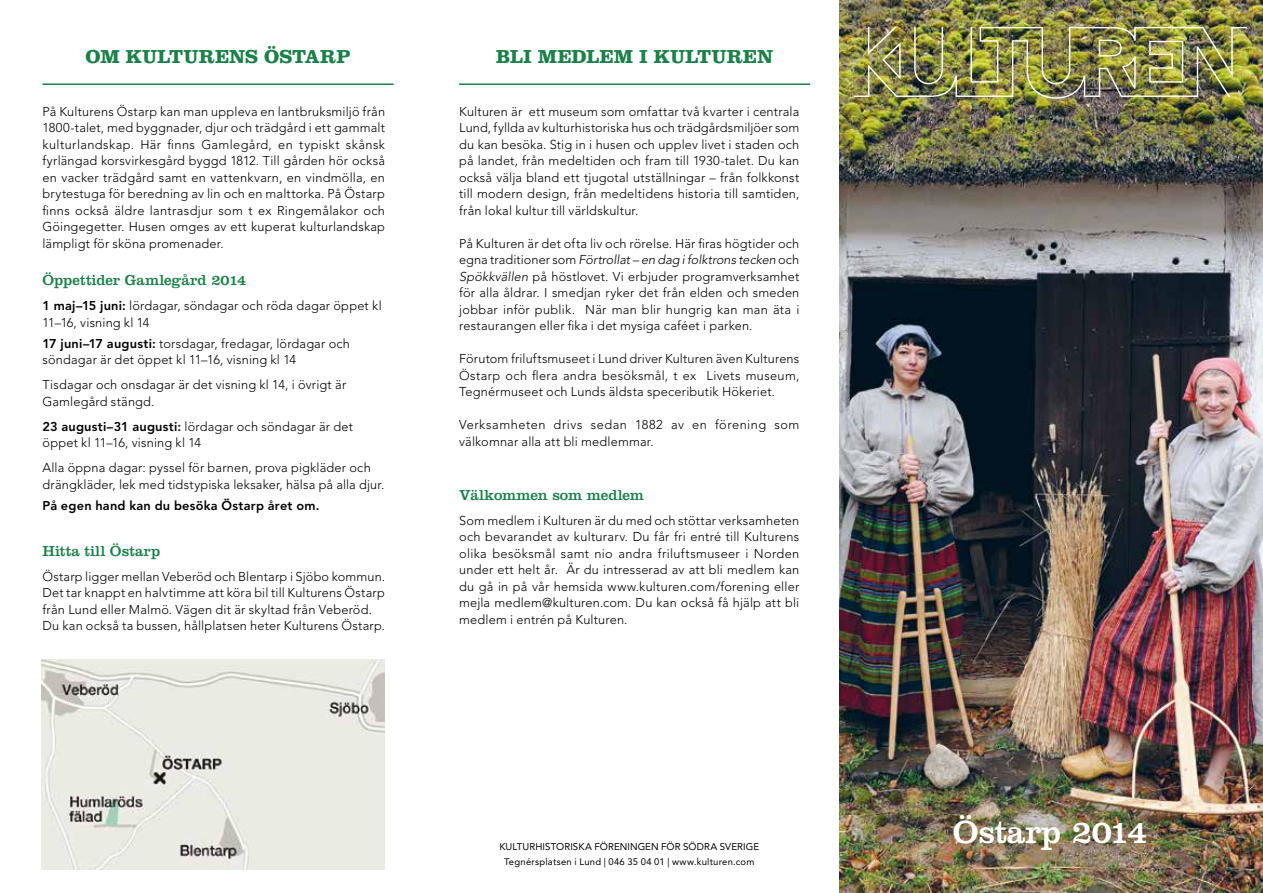
<style>
.page{position:relative;width:1263px;height:893px;background:#fff}
.page>*{position:absolute;margin:0;border:0;box-sizing:border-box;transform-origin:0 0}
.t1{font:33px "Clarendon LT Std";letter-spacing:-.01em;color:#fff}
.t2{font:700 19.5px "Clarendon LT Std";letter-spacing:.005em;color:#1b8049}
.t3{font:15px "Clarendon LT Std";color:#1b8049}
.t4{font:300 12.75px/16.5px "Avenir LT Std";letter-spacing:.015em;color:#000}
.t5{font:300 12.75px/16.5px "Avenir LT Std";letter-spacing:.035em;color:#000}
.t6{font:800 12.75px "Avenir LT Std";letter-spacing:.02em;color:#000}
.t7{font:9.75px "Avenir LT Std";letter-spacing:.005em;color:#000}
.t8{font:9.45px "Avenir LT Std";letter-spacing:.025em;color:#000}
.s1{font-weight:800}
.s2{font-style:italic}
</style>
<div class="page">
<img style="left:840px;top:0;width:423px;height:893px">
<hr style="left:459px;top:83px;width:351px;height:2px;background:#1b8049">
<hr style="left:43px;top:83px;width:351px;height:2px;background:#1b8049">
<img style="left:854px;top:27px;width:393px;height:72px">
<img style="left:41px;top:660px;width:343px;height:210px">
<h2 class="t2" style="left:86px;top:45px;width:57px">OM KULTUREN</h2>
<h2 class="t2" style="left:245px;top:45px;width:107px">S ÖSTARP</h2>
<h2 class="t2" style="left:496px;top:45px;width:279px">BLI MEDLEM I KULTUREN</h2>
<p class="t4" style="left:43px;top:103px;width:344px;text-align:justify">På Kulturens Östarp kan man uppleva en lantbruksmiljö från 1800-talet, med byggnader, djur och trädgård i ett gammalt kulturlandskap. Här finns Gamlegård, en typiskt skånsk fyrlängad korsvirkesgård byggd 1812. Till gården hör också en vacker trädgård samt en vattenkvarn, en vindmölla, en brytestuga för beredning av lin och en malttorka. På Östarp finns också äldre lantrasdjur som t ex Ringemålakor och Göingegetter. Husen omges av ett kuperat kulturlandskap lämpligt för sköna promenader.</p>
<p class="t3" style="left:43px;top:272px;width:205px">Öppettider Gamlegård 2014</p>
<p class="t4" style="left:43px;top:298px;width:341px"><span class="s1">1 maj–15 juni:</span> lördagar, söndagar och röda dagar öppet kl<br>11–16, visning kl 14</p>
<p class="t4" style="left:43px;top:335px;width:309px"><span class="s1">17 juni–17 augusti:</span> torsdagar, fredagar, lördagar och söndagar är det öppet kl 11–16, visning kl 14</p>
<p class="t4" style="left:43px;top:377px;width:305px">Tisdagar och onsdagar är det visning kl 14, i övrigt är<br>Gamlegård stängd.</p>
<p class="t4" style="left:43px;top:418px;width:312px"><span class="s1">23 augusti–31 augusti:</span> lördagar och söndagar är det öppet kl 11–16, visning kl 14</p>
<p class="t4" style="left:43px;top:460px;width:343px">Alla öppna dagar: pyssel för barnen, prova pigkläder och drängkläder, lek med tidstypiska leksaker, hälsa på alla djur.</p>
<p class="t6" style="left:43px;top:497px;width:278px">På egen hand kan du besöka Östarp året om.</p>
<p class="t3" style="left:43px;top:542px;width:120px">Hitta till Östarp</p>
<p class="t4" style="left:43px;top:568px;width:344px">Östarp ligger mellan Veberöd och Blentarp i Sjöbo kommun.<br>Det tar knappt en halvtimme att köra bil till Kulturens Östarp från Lund eller Malmö. Vägen dit är skyltad från Veberöd.<br>Du kan också ta bussen, hållplatsen heter Kulturens Östarp.</p>
<p class="t4" style="left:459px;top:103px;width:342px;text-align:justify">Kulturen är ett museum som omfattar två kvarter i centrala Lund, fyllda av kulturhistoriska hus och trädgårdsmiljöer som du kan besöka. Stig in i husen och upplev livet i staden och på landet, från medeltiden och fram till 1930-talet. Du kan också välja bland ett tjugotal utställningar – från folkkonst till modern design, från medeltidens historia till samtiden, från lokal kultur till världskultur.</p>
<p class="t4" style="left:459px;top:235px;width:342px;text-align:justify">På Kulturen är det ofta liv och rörelse. Här firas högtider och egna traditioner som <span class="s2">Förtrollat – en dag i folktrons tecken</span> och <span class="s2">Spökkvällen</span> på höstlovet. Vi erbjuder programverksamhet för alla åldrar. I smedjan ryker det från elden och smeden jobbar inför publik. När man blir hungrig kan man äta i restaurangen eller fika i det mysiga caféet i parken.</p>
<p class="t4" style="left:459px;top:351px;width:342px;text-align:justify">Förutom friluftsmuseet i Lund driver Kulturen även Kulturens Östarp och flera andra besöksmål, t ex Livets museum, Tegnérmuseet och Lunds äldsta speceributik Hökeriet.</p>
<p class="t5" style="left:459px;top:417px;width:342px">Verksamheten drivs sedan 1882 av en förening som välkomnar alla att bli medlemmar.</p>
<p class="t3" style="left:459px;top:486px;width:186px">Välkommen som medlem</p>
<p class="t4" style="left:459px;top:512px;width:342px;text-align:justify">Som medlem i Kulturen är du med och stöttar verksamheten och bevarandet av kulturarv. Du får fri entré till Kulturens olika besöksmål samt nio andra friluftsmuseer i Norden under ett helt år. Är du intresserad av att bli medlem kan du gå in på vår hemsida www.kulturen.com/forening eller mejla medlem@kulturen.com. Du kan också få hjälp att bli medlem i entrén på Kulturen.</p>
<p class="t7" style="left:499px;top:841px;width:261px">KULTURHISTORISKA FÖRENINGEN FÖR SÖDRA SVERIGE</p>
<p class="t8" style="left:504px;top:857px;width:252px">TEGNÉRSPLATSEN I LUND | 046 35 04 01 | WWW.KULTUREN.COM</p>
<h1 class="t1" style="left:953px;top:813px;width:196px">Östarp 2014</h1>
</div>
